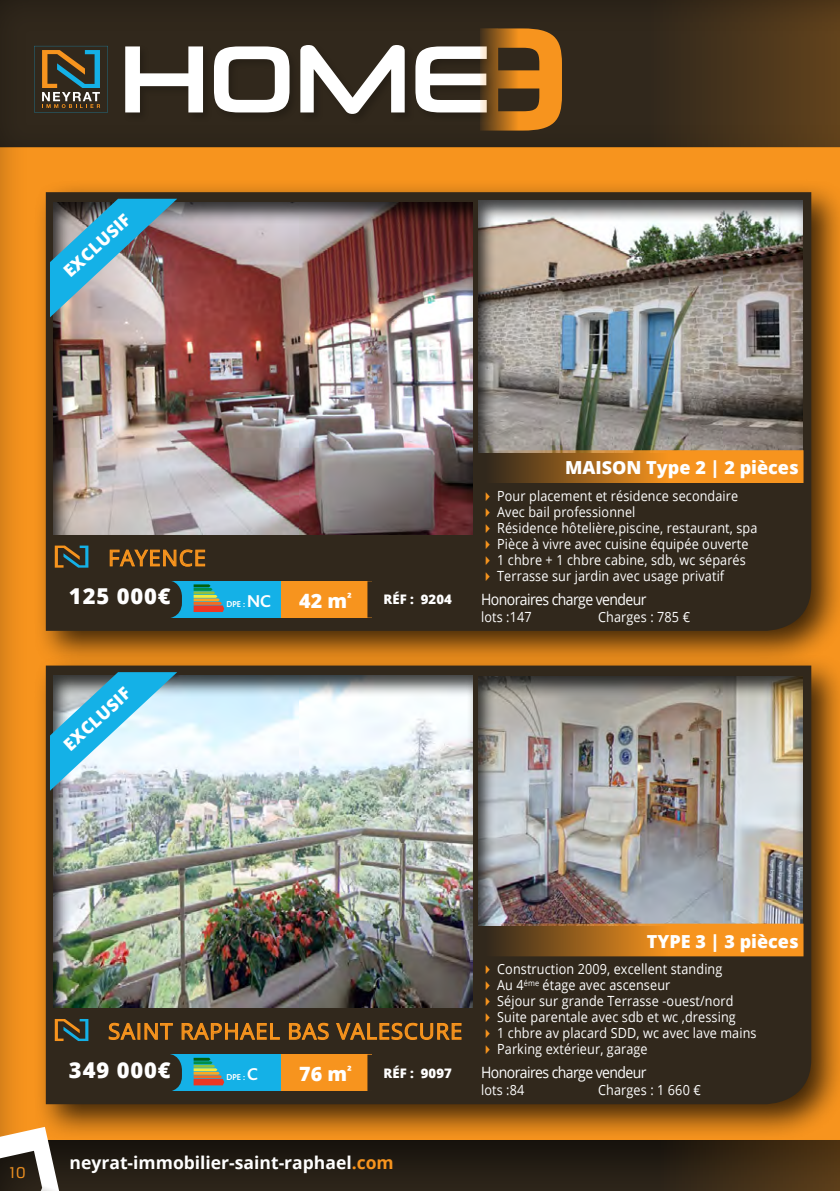
<style>
.page{position:relative;width:840px;height:1191px;background:#fff}
.page>*{position:absolute;margin:0;border:0;box-sizing:border-box;transform-origin:0 0}
.t1{font:22px "Open Sans";letter-spacing:.04em;color:#f7941e}
.t2{font:800 21.8px "Open Sans";letter-spacing:.04em;color:#fff}
.t3{font:800 19.8px "Open Sans";color:#fff}
.t4{font:800 18px "Open Sans";color:#fff}
.t5{font:700 17.4px "Open Sans";color:#fff}
.t6{font:800 17.2px "Open Sans";color:#fff}
.t7{font:15.6px "Open Sans";letter-spacing:-.04em;color:#fff;scale:.9 1}
.t8{font:14.4px "Armata";color:#f7941e}
.t9{font:14px/16px "Open Sans";letter-spacing:.01em;color:#fff;scale:.9 1}
.t10{font:800 13.2px "Open Sans";color:#fff}
.t11{font:700 9px "Bliss";color:#fff}
.s1{font-size:18px}
.s2{color:#f7941e}
</style>
<div class="page">
<div style="left:0;top:0;width:839px;height:1191px;background:#000;opacity:.65"></div>
<div style="left:0;top:0;width:839px;height:149px;background:#000;opacity:.65"></div>
<svg style="left:125px;top:28px;width:436px;height:103px"></svg>
<svg style="left:34px;top:46px;width:74px;height:66px;background:#4c4b3b"></svg>
<div style="left:0;top:1138px;width:839px;height:53px;background:#000;opacity:.65"></div>
<svg style="left:0;top:1126px;width:60px;height:65px"></svg>
<hr style="left:839px;top:0;width:1px;height:1191px;background:#14b1e7">
<hr style="left:837px;top:0;width:2px;height:1191px;background:#000;opacity:.65">
<div style="left:33px;top:179px;width:806px;height:488px;background:#000;opacity:.75"></div>
<div style="left:46px;top:192px;width:764px;height:439px;background:#31281c"></div>
<div style="left:51px;top:201px;width:422px;height:334px;background:#000;opacity:.75"></div>
<div style="left:476px;top:200px;width:326px;height:283px;background:#000;opacity:.75"></div>
<svg style="left:473px;top:450px;width:330px;height:33px;background:#b97420"></svg>
<div style="left:279px;top:581px;width:92px;height:36px;background:#f7941e"></div>
<div style="left:367px;top:581px;width:100px;height:36px;background:#31281c"></div>
<div style="left:168px;top:581px;width:112px;height:36px;background:#14b1e7"></div>
<svg style="left:193px;top:584px;width:31px;height:28px"></svg>
<div style="left:54px;top:580px;width:128px;height:38px;background:#31281c"></div>
<img style="left:50px;top:199px;width:127px;height:118px">
<svg style="left:55px;top:545px;width:33px;height:22px"></svg>
<svg style="left:109px;top:547px;width:96px;height:20px;background:#6a471c"></svg>
<div style="left:33px;top:653px;width:806px;height:488px;background:#000;opacity:.75"></div>
<div style="left:46px;top:665px;width:764px;height:439px;background:#31281c"></div>
<div style="left:51px;top:675px;width:422px;height:334px;background:#000;opacity:.75"></div>
<div style="left:476px;top:673px;width:326px;height:284px;background:#000;opacity:.75"></div>
<svg style="left:473px;top:923px;width:330px;height:33px;background:#b87320"></svg>
<div style="left:279px;top:1054px;width:92px;height:37px;background:#f7941e"></div>
<div style="left:367px;top:1054px;width:100px;height:37px;background:#31281c"></div>
<div style="left:168px;top:1054px;width:112px;height:37px;background:#14b1e7"></div>
<svg style="left:193px;top:1057px;width:31px;height:28px"></svg>
<div style="left:54px;top:1053px;width:128px;height:39px;background:#31281c"></div>
<svg style="left:50px;top:672px;width:127px;height:118px"></svg>
<svg style="left:55px;top:1019px;width:33px;height:22px"></svg>
<svg style="left:108px;top:1021px;width:28px;height:19px"></svg>
<svg style="left:144px;top:1022px;width:29px;height:18px"></svg>
<svg style="left:181px;top:1021px;width:99px;height:19px;background:#6d481c"></svg>
<svg style="left:288px;top:1021px;width:41px;height:19px"></svg>
<svg style="left:335px;top:1021px;width:127px;height:21px;background:#65441c"></svg>
<svg style="left:485px;top:492px;width:4px;height:9px"></svg>
<svg style="left:485px;top:508px;width:4px;height:9px"></svg>
<svg style="left:485px;top:524px;width:4px;height:9px"></svg>
<svg style="left:485px;top:540px;width:4px;height:9px"></svg>
<svg style="left:485px;top:556px;width:4px;height:9px"></svg>
<svg style="left:485px;top:572px;width:4px;height:9px"></svg>
<svg style="left:485px;top:965px;width:4px;height:9px"></svg>
<svg style="left:485px;top:981px;width:4px;height:9px"></svg>
<svg style="left:485px;top:997px;width:4px;height:9px"></svg>
<svg style="left:485px;top:1013px;width:4px;height:9px"></svg>
<svg style="left:485px;top:1029px;width:4px;height:9px"></svg>
<svg style="left:485px;top:1045px;width:4px;height:9px"></svg>
<p class="t6" style="left:57px;top:264px;width:85px;rotate:-43deg">EXCLUSIF</p>
<h1 class="t1" style="left:108px;top:543px;width:99px">FAYENCE</h1>
<h2 class="t2" style="left:69px;top:580px;width:103px">125 000€</h2>
<p class="t11" style="left:226px;top:599px;width:46px">DPE : <span class="s1">NC</span></p>
<h3 class="t3" style="left:299px;top:585px;width:54px">42 m<sup>²</sup></h3>
<p class="t10" style="left:383px;top:589px;width:70px">RÉF : 9204</p>
<p class="t6" style="left:57px;top:737px;width:85px;rotate:-43deg">EXCLUSIF</p>
<p class="t4" style="left:564px;top:454px;width:235px">MAISON Type 2 | 2 pièces</p>
<p class="t9" style="left:497px;top:487px;width:290px">Pour placement et résidence secondaire Avec bail professionnel<br>Résidence hôtelière,piscine, restaurant, spa Pièce à vivre avec cuisine équipée ouverte 1 chbre + 1 chbre cabine, sdb, wc séparés Terrasse sur jardin avec usage privatif</p>
<p class="t7" style="left:480px;top:588px;width:185px">Honoraires charge vendeur</p>
<p class="t9" style="left:480px;top:608px;width:58px">lots :147</p>
<p class="t9" style="left:598px;top:608px;width:104px">Charges : 785 €</p>
<h1 class="t1" style="left:108px;top:1016px;width:355px">SAINT RAPHAEL BAS VALESCURE</h1>
<h2 class="t2" style="left:69px;top:1053px;width:103px">349 000€</h2>
<p class="t11" style="left:226px;top:1072px;width:33px">DPE : <span class="s1">C</span></p>
<h3 class="t3" style="left:299px;top:1058px;width:54px">76 m<sup>²</sup></h3>
<p class="t10" style="left:383px;top:1063px;width:70px">RÉF : 9097</p>
<p class="t4" style="left:646px;top:927px;width:153px">TYPE 3 | 3 pièces</p>
<p class="t9" style="left:497px;top:960px;width:289px">Construction 2009, excellent standing<br>Au 4<sup>éme</sup> étage avec ascenseur<br>Séjour sur grande Terrasse -ouest/nord Suite parentale avec sdb et wc ,dressing<br>1 chbre av placard SDD, wc avec lave mains Parking extérieur, garage</p>
<p class="t7" style="left:480px;top:1062px;width:185px">Honoraires charge vendeur</p>
<p class="t9" style="left:480px;top:1081px;width:49px">lots :84</p>
<p class="t9" style="left:598px;top:1081px;width:115px">Charges : 1 660 €</p>
<p class="t8" style="left:10px;top:1163px;width:18px">10</p>
<p class="t5" style="left:70px;top:1150px;width:325px">neyrat-immobilier-saint-raphael<span class="s2">.com</span></p>
</div>
